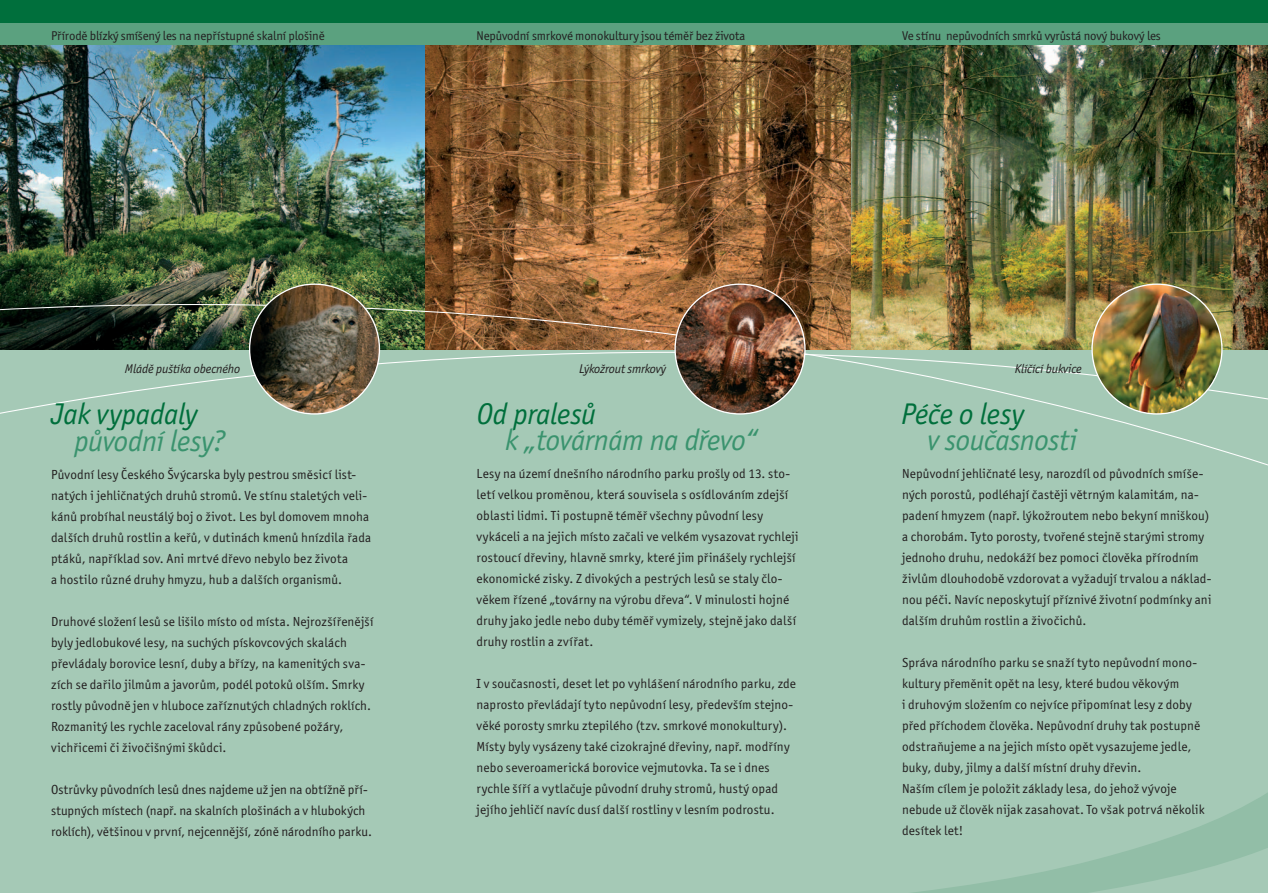
<style>
.page{position:relative;width:1268px;height:893px;background:#fff}
.page>*{position:absolute;margin:0;border:0;box-sizing:border-box;transform-origin:0 0}
.t1{font:italic 30px "ITC Officina Sans LTCE";letter-spacing:-.015em;color:#3a936e}
.t2{font:italic 30px "ITC Officina Sans LTCE";letter-spacing:-.01em;color:#006f3c}
.t3{font:13.2px/21px "ITC Officina Sans LTCE";letter-spacing:.015em;color:#231f20}
.t4{font:12.75px "ITC Officina Sans LTCE";letter-spacing:-.01em;color:#231f20}
.t5{font:italic 12.75px "ITC Officina Sans LTCE";letter-spacing:-.01em;color:#231f20}
</style>
<div class="page">
<img style="left:0;top:45px;width:425px;height:258px">
<img style="left:425px;top:45px;width:425px;height:258px">
<img style="left:850px;top:45px;width:417px;height:258px">
<div style="left:0;top:351px;width:1267px;height:542px;background:#a5c9b6"></div>
<div style="left:0;top:0;width:425px;height:23px;background:#006f3c"></div>
<div style="left:0;top:23px;width:425px;height:22px;background:#5ba17f"></div>
<div style="left:850px;top:0;width:417px;height:23px;background:#006f3c"></div>
<div style="left:850px;top:23px;width:417px;height:22px;background:#5ba17f"></div>
<div style="left:425px;top:0;width:425px;height:23px;background:#006f3c"></div>
<div style="left:425px;top:23px;width:425px;height:22px;background:#5ba17f"></div>
<img style="left:0;top:303px;width:1267px;height:162px">
<svg style="left:0;top:351px;width:1267px;height:66px"></svg>
<svg style="left:913px;top:793px;width:354px;height:100px"></svg>
<img style="left:249px;top:284px;width:130px;height:130px;border-radius:50%">
<img style="left:675px;top:284px;width:129px;height:130px;border-radius:50%">
<img style="left:1091px;top:284px;width:130px;height:130px;border-radius:50%">
<p class="t4" style="left:51px;top:30px;width:275px">Přírodě blízký smíšený les na nepřístupné skalní plošině</p>
<p class="t4" style="left:476px;top:30px;width:270px">Nepůvodní smrkové monokultury jsou téměř bez života</p>
<p class="t4" style="left:901px;top:30px;width:260px">Ve stínu nepůvodních smrků vyrůstá nový bukový les</p>
<p class="t5" style="left:125px;top:364px;width:117px">Mládě puštíka obecného</p>
<p class="t5" style="left:579px;top:364px;width:88px">Lýkožrout smrkový</p>
<p class="t5" style="left:1014px;top:364px;width:68px">Klíčící bukvice</p>
<h1 class="t2" style="left:51px;top:403px;width:148px">Jak vypadaly</h1>
<p class="t3" style="left:51px;top:465px;width:322px">Původní lesy Českého Švýcarska byly pestrou směsicí list&shy;natých i jehličnatých druhů stromů. Ve stínu staletých veli&shy;kánů probíhal neustálý boj o život. Les byl domovem mnoha dalších druhů rostlin a keřů, v dutinách kmenů hnízdila řada ptáků, například sov. Ani mrtvé dřevo nebylo bez života<br>a hostilo různé druhy hmyzu, hub a dalších organismů.</p>
<p class="t3" style="left:51px;top:612px;width:324px">Druhové složení lesů se lišilo místo od místa. Nejrozšířenější byly jedlobukové lesy, na suchých pískovcových skalách převládaly borovice lesní, duby a břízy, na kamenitých sva&shy;zích se dařilo jilmům a javorům, podél potoků olším. Smrky rostly původně jen v hluboce zaříznutých chladných roklích.<br>Rozmanitý les rychle zaceloval rány způsobené požáry, vichřicemi či živočišnými škůdci.</p>
<p class="t3" style="left:51px;top:780px;width:322px">Ostrůvky původních lesů dnes najdeme už jen na obtížně pří&shy;stupných místech (např. na skalních plošinách a v hlubokých roklích), většinou v první, nejcennější, zóně národního parku.</p>
<h1 class="t1" style="left:74px;top:429px;width:153px">původní lesy?</h1>
<h1 class="t2" style="left:476px;top:403px;width:121px">Od pralesů</h1>
<p class="t3" style="left:476px;top:464px;width:323px">Lesy na území dnešního národního parku prošly od 13. sto&shy;letí velkou proměnou, která souvisela s osídlováním zdejší oblasti lidmi. Ti postupně téměř všechny původní lesy vykáceli a na jejich místo začali ve velkém vysazovat rychleji rostoucí dřeviny, hlavně smrky, které jim přinášely rychlejší ekonomické zisky. Z divokých a pestrých lesů se staly člo&shy;věkem řízené „továrny na výrobu dřeva“. V minulosti hojné druhy jako jedle nebo duby téměř vymizely, stejně jako další druhy rostlin a zvířat.</p>
<p class="t3" style="left:476px;top:674px;width:321px">I v současnosti, deset let po vyhlášení národního parku, zde naprosto převládají tyto nepůvodní lesy, především stejno&shy;věké porosty smrku ztepilého (tzv. smrkové monokultury).<br>Místy byly vysázeny také cizokrajné dřeviny, např. modříny nebo severoamerická borovice vejmutovka. Ta se i dnes rychle šíří a vytlačuje původní druhy stromů, hustý opad jejího jehličí navíc dusí další rostliny v lesním podrostu.</p>
<h1 class="t1" style="left:505px;top:428px;width:254px">k „továrnám na dřevo“</h1>
<h1 class="t2" style="left:901px;top:403px;width:124px">Péče o lesy</h1>
<h1 class="t1" style="left:927px;top:428px;width:151px">v současnosti</h1>
<p class="t3" style="left:901px;top:464px;width:311px">Nepůvodní jehličnaté lesy, narozdíl od původních smíše&shy;ných porostů, podléhají častěji větrným kalamitám, na&shy;padení hmyzem (např. lýkožroutem nebo bekyní mniškou) a chorobám. Tyto porosty, tvořené stejně starými stromy jednoho druhu, nedokáží bez pomoci člověka přírodním živlům dlouhodobě vzdorovat a vyžadují trvalou a náklad&shy;nou péči. Navíc neposkytují příznivé životní podmínky ani dalším druhům rostlin a živočichů.</p>
<p class="t3" style="left:901px;top:653px;width:304px">Správa národního parku se snaží tyto nepůvodní mono&shy;kultury přeměnit opět na lesy, které budou věkovým<br>i druhovým složením co nejvíce připomínat lesy z doby před příchodem člověka. Nepůvodní druhy tak postupně odstraňujeme a na jejich místo opět vysazujeme jedle, buky, duby, jilmy a další místní druhy dřevin.<br>Naším cílem je položit základy lesa, do jehož vývoje nebude už člověk nijak zasahovat. To však potrvá několik desítek let!</p>
</div>
